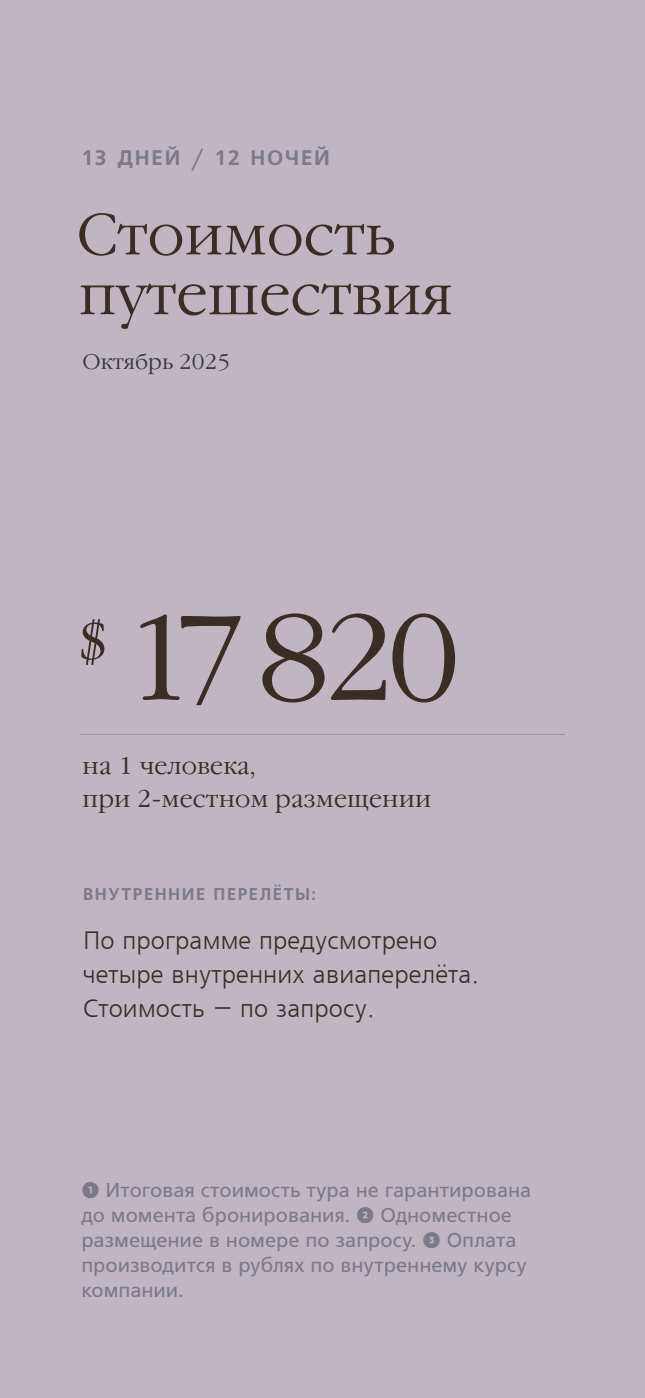
<style>
.page{position:relative;width:645px;height:1398px;background:#c0b6c1}
.page>*{position:absolute;margin:0;border:0;box-sizing:border-box;transform-origin:0 0}
.t1{font:120px "Garamond C";color:#392d26}
.t2{font:57.5px/59.8px "Garamond C";letter-spacing:.005em;color:#392d26}
.t3{font:25px/34px "Free Set CTT";letter-spacing:.005em;color:#392d26}
.t4{font:24px/33.6px "Garamond C";letter-spacing:.01em;color:#392d26}
.t5{font:21px "Free Set Demi C";letter-spacing:.085em;color:#7a7a89}
.t6{font:21px "Garamond C";letter-spacing:.005em;color:#353943}
.t7{font:20px/25px "Free Set C";color:#7a7a89}
.t8{font:17px "Free Set Demi C";letter-spacing:.09em;color:#7a7a89}
.s1{font-family:"Gogh";font-weight:700}
</style>
<div class="page">
<hr style="left:80px;top:734px;width:485px;height:1px;background:#9595a1">
<p class="t5" style="left:81px;top:146px;width:250px">13 ДНЕЙ / 12 НОЧЕЙ</p>
<h2 class="t2" style="left:77px;top:207px;width:378px">Стоимость путешествия</h2>
<p class="t6" style="left:83px;top:350px;width:149px">Октябрь 2025</p>
<h1 class="t1" style="left:79px;top:592px;width:383px"><sup>$</sup> 17 820</h1>
<p class="t4" style="left:83px;top:749px;width:350px">на 1 человека,<br>при 2-местном размещении</p>
<p class="t8" style="left:83px;top:885px;width:235px">ВНУТРЕННИЕ ПЕРЕЛЁТЫ:</p>
<p class="t3" style="left:83px;top:925px;width:397px">По программе предусмотрено четыре внутренних авиаперелёта.<br>Стоимость – по запросу.</p>
<p class="t7" style="left:81px;top:1178px;width:451px"><span class="s1">❶</span> Итоговая стоимость тура не гарантирована до момента бронирования. <span class="s1">❷</span> Одноместное размещение в номере по запросу. <span class="s1">❸</span> Оплата производится в рублях по внутреннему курсу компании.</p>
</div>
